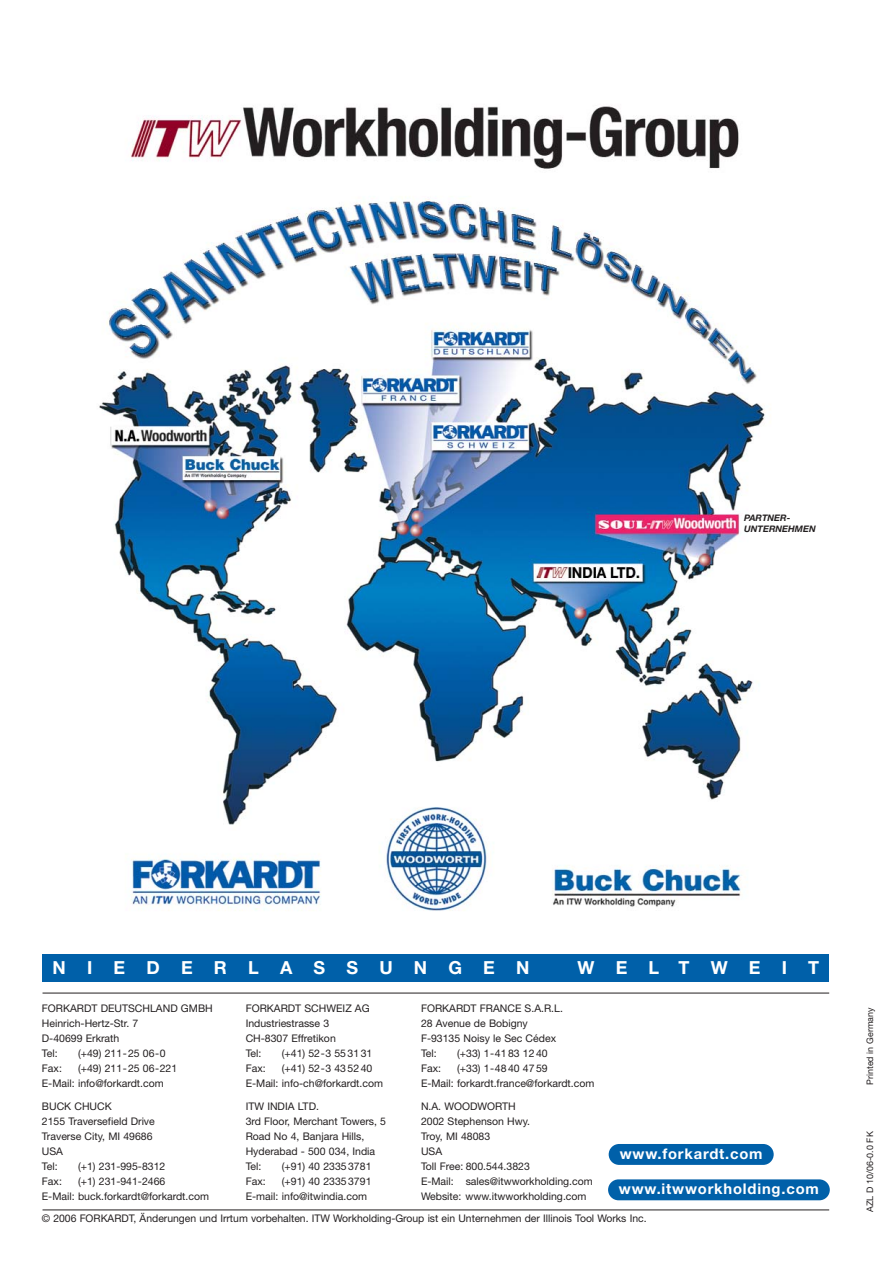
<style>
.page{position:relative;width:893px;height:1263px;background:#fff}
.page>*{position:absolute;margin:0;border:0;box-sizing:border-box;transform-origin:0 0}
.t1{font:700 18px "Helvetica Neue";letter-spacing:1.18em;color:#fff}
.t2{font:700 14.7px "Helvetica Neue";letter-spacing:.055em;color:#fff}
.t3{font:10.5px/15px "Helvetica Neue";color:#231f20}
.t4{font:9px "Helvetica Neue";color:#231f20}
.t5{font:italic 700 9px/10.5px "Helvetica Neue";color:#231f20}
</style>
<div class="page">
<img style="left:99px;top:106px;width:666px;height:805px">
<hr style="left:43px;top:1210px;width:786px;height:1px;background:#231f20">
<hr style="left:43px;top:993px;width:786px;height:1px;background:#231f20">
<div style="left:609px;top:1144px;width:165px;height:21px;background:#0060a9;border-radius:10px"></div>
<div style="left:608px;top:1179px;width:222px;height:21px;background:#0060a9;border-radius:10px"></div>
<div style="left:43px;top:954px;width:786px;height:28px;background:#0060a9"></div>
<p class="t5" style="left:744px;top:513px;width:73px">PARTNER-<br>UNTERNEHMEN</p>
<h1 class="t1" style="left:53px;top:961px;width:478px">NIEDERLASSUNGEN</h1>
<h1 class="t1" style="left:577px;top:961px;width:243px">WELTWEIT</h1>
<p class="t3" style="left:42px;top:1002px;width:172px">FORKARDT DEUTSCHLAND GMBH<br>Heinrich-Hertz-Str. 7<br>D-40699 Erkrath<br>Tel:</p>
<p class="t3" style="left:78px;top:1047px;width:89px">(+49) 211-25 06-0</p>
<p class="t3" style="left:246px;top:1002px;width:126px">FORKARDT SCHWEIZ AG<br>Industriestrasse 3<br>CH-8307 Effretikon<br>Tel:</p>
<p class="t3" style="left:282px;top:1047px;width:92px">(+41) 52-3 55 31 31</p>
<p class="t3" style="left:421px;top:1002px;width:143px">FORKARDT FRANCE S.A.R.L.<br>28 Avenue de Bobigny<br>F-93135 Noisy le Sec Cédex<br>Tel:</p>
<p class="t3" style="left:457px;top:1047px;width:92px">(+33) 1-41 83 12 40</p>
<p class="t3" style="left:42px;top:1062px;width:137px;text-indent:36px">(+49) 211-25 06-221<br>E-Mail: info@forkardt.com</p>
<p class="t3" style="left:42px;top:1100px;width:114px">BUCK CHUCK<br>2155 Traversefield Drive<br>Traverse City, MI 49686<br>USA<br>Tel:</p>
<p class="t3" style="left:246px;top:1062px;width:139px;text-indent:36px">(+41) 52-3 43 52 40<br>E-Mail: info-ch@forkardt.com</p>
<p class="t3" style="left:246px;top:1100px;width:142px">ITW INDIA LTD.<br>3rd Floor, Merchant Towers, 5<br>Road No 4, Banjara Hills,<br>Hyderabad - 500 034, India<br>Tel:</p>
<p class="t3" style="left:421px;top:1062px;width:175px;text-indent:36px">(+33) 1-48 40 47 59<br>E-Mail: forkardt.france@forkardt.com</p>
<p class="t3" style="left:421px;top:1100px;width:173px">N.A. WOODWORTH<br>2002 Stephenson Hwy.<br>Troy, MI 48083<br>USA<br>Toll Free: 800.544.3823<br>E-Mail: sales@itwworkholding.com<br>Website: www.itwworkholding.com</p>
<p class="t3" style="left:42px;top:1062px;width:22px">Fax:</p>
<p class="t3" style="left:246px;top:1062px;width:22px">Fax:</p>
<p class="t3" style="left:421px;top:1062px;width:22px">Fax:</p>
<h2 class="t2" style="left:620px;top:1148px;width:144px">www.forkardt.com</h2>
<h2 class="t2" style="left:619px;top:1183px;width:201px">www.itwworkholding.com</h2>
<p class="t3" style="left:42px;top:1211px;width:606px">© 2006 FORKARDT, Änderungen und Irrtum vorbehalten. ITW Workholding-Group ist ein Unternehmen der Illinois Tool Works Inc.</p>
<p class="t3" style="left:78px;top:1160px;width:89px">(+1) 231-995-8312</p>
<p class="t3" style="left:282px;top:1160px;width:91px">(+91) 40 2335 3781</p>
<p class="t3" style="left:42px;top:1175px;width:169px;text-indent:36px">(+1) 231-941-2466<br>E-Mail: buck.forkardt@forkardt.com</p>
<p class="t3" style="left:246px;top:1175px;width:127px;text-indent:36px">(+91) 40 2335 3791<br>E-mail: info@itwindia.com</p>
<p class="t3" style="left:42px;top:1175px;width:22px">Fax:</p>
<p class="t3" style="left:246px;top:1175px;width:22px">Fax:</p>
<p class="t4" style="left:867px;top:1085px;width:79px;rotate:-90deg">Printed in Germany</p>
<p class="t4" style="left:867px;top:1212px;width:82px;rotate:-90deg">AZL D 10/06-0.0 FK</p>
</div>
